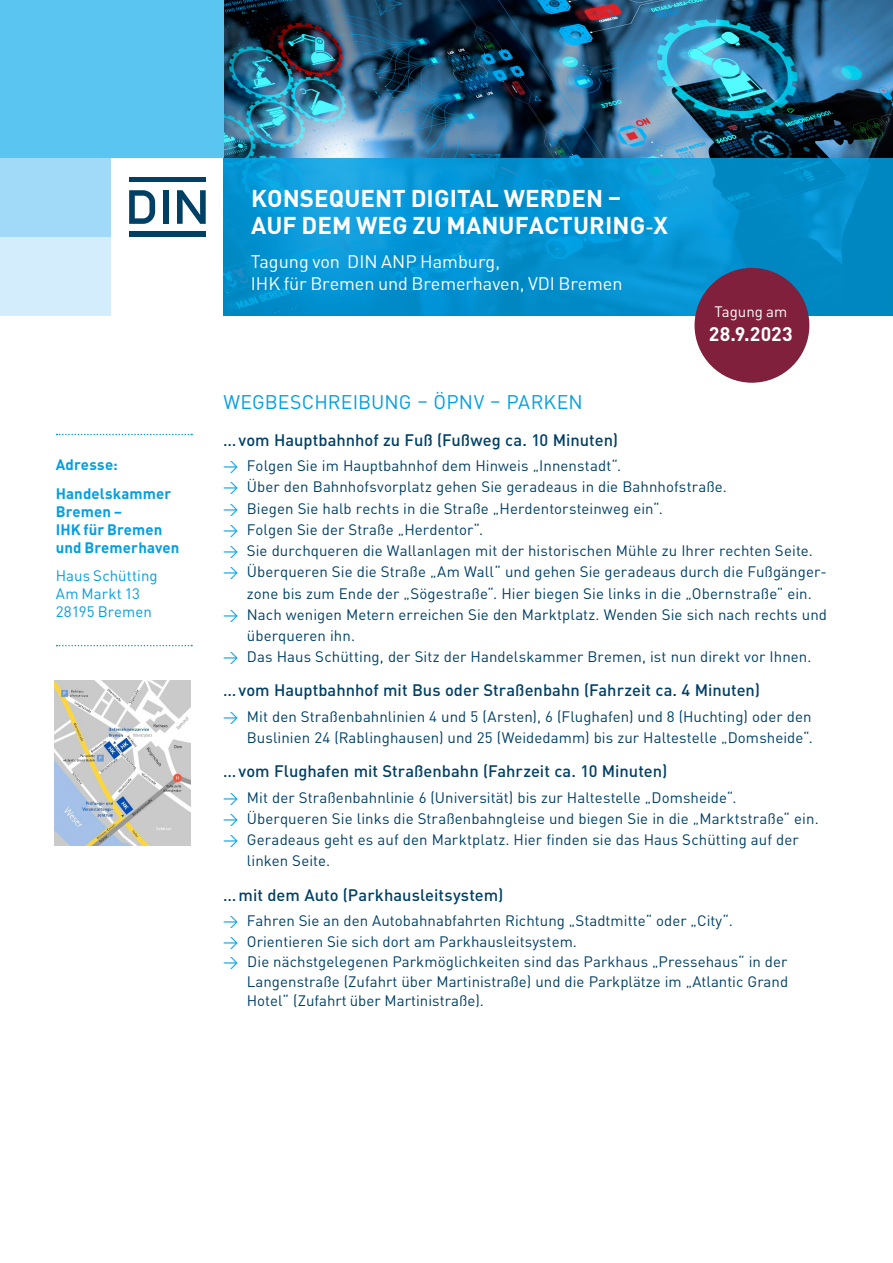
<style>
.page{position:relative;width:893px;height:1263px;background:#fff}
.page>*{position:absolute;margin:0;border:0;box-sizing:border-box;transform-origin:0 0}
.t1{font:700 24px/27px "DINOT";letter-spacing:.005em;color:#fff}
.t2{font:19.5px "DINOT";letter-spacing:.005em;color:#009fe3}
.t3{font:700 19.5px "DINOT";letter-spacing:.005em;color:#fff}
.t4{font:18px/22.5px "DINOT";letter-spacing:-.005em;color:#fff}
.t5{font:500 16.5px "DINOT";color:#004065}
.t6{font:15px/21.3px "DINOT";letter-spacing:.005em;color:#004065}
.t7{font:700 15px/18px "DINOT";letter-spacing:.005em;color:#009fe3}
.t8{font:15px/18px "DINOT";letter-spacing:.005em;color:#009fe3}
.t9{font:15px "DINOT";letter-spacing:.005em;color:#fff}
.s1{font-family:"Minion Pro"}
.s2{color:#009fe3}
</style>
<div class="page">
<img style="left:223px;top:0;width:670px;height:158px">
<div style="left:0;top:158px;width:112px;height:79px;background:#a1daf8"></div>
<div style="left:0;top:237px;width:112px;height:79px;background:#d4edfc"></div>
<div style="left:0;top:0;width:223px;height:158px;background:#5bc5f2"></div>
<svg style="left:223px;top:158px;width:670px;height:158px;background:#0593d1"></svg>
<svg style="left:129px;top:190px;width:26px;height:34px"></svg>
<div style="left:129px;top:177px;width:77px;height:5px;background:#004065"></div>
<div style="left:163px;top:190px;width:5px;height:34px;background:#004065"></div>
<svg style="left:177px;top:190px;width:29px;height:34px"></svg>
<div style="left:129px;top:232px;width:77px;height:5px;background:#004065"></div>
<img style="left:54px;top:680px;width:136px;height:166px">
<div style="left:694px;top:268px;width:115px;height:115px;background:#80203c;border-radius:50%"></div>
<svg style="left:57px;top:434px;width:135px;height:1px"></svg>
<svg style="left:57px;top:645px;width:135px;height:1px"></svg>
<p class="t7" style="left:56px;top:449px;width:117px;line-height:28.7px">Adresse:<br>Handelskammer</p>
<p class="t7" style="left:56px;top:501px;width:125px">Bremen –<br>IHK für Bremen und Bremerhaven</p>
<p class="t8" style="left:56px;top:565px;width:103px">Haus Schütting<br>Am Markt 13<br>28195 Bremen</p>
<h1 class="t1" style="left:251px;top:183px;width:418px">KONSEQUENT DIGITAL WERDEN –<br>AUF DEM WEG ZU MANUFACTURING<span class="s1">-</span>X</h1>
<p class="t4" style="left:251px;top:248px;width:373px">Tagung von DIN ANP Hamburg,<br>IHK für Bremen und Bremerhaven, VDI Bremen</p>
<p class="t9" style="left:714px;top:300px;width:74px">Tagung am</p>
<h2 class="t3" style="left:709px;top:319px;width:85px">28.9.2023</h2>
<h2 class="t2" style="left:223px;top:387px;width:361px">WEGBESCHREIBUNG – ÖPNV – PARKEN</h2>
<p class="t5" style="left:223px;top:427px;width:396px">…vom Hauptbahnhof zu Fuß (Fußweg ca. 10 Minuten)</p>
<p class="t6" style="left:223px;top:454px;width:399px"><span class="s2">→</span> Folgen Sie im Hauptbahnhof dem Hinweis „Innenstadt“.</p>
<p class="t6" style="left:223px;top:475px;width:505px"><span class="s2">→</span> Über den Bahnhofsvorplatz gehen Sie geradeaus in die Bahnhofstraße.</p>
<p class="t6" style="left:223px;top:496px;width:441px"><span class="s2">→</span> Biegen Sie halb rechts in die Straße „Herdentorsteinweg ein“.</p>
<p class="t6" style="left:223px;top:517px;width:262px"><span class="s2">→</span> Folgen Sie der Straße „Herdentor“.</p>
<p class="t6" style="left:223px;top:539px;width:591px"><span class="s2">→</span> Sie durchqueren die Wallanlagen mit der historischen Mühle zu Ihrer rechten Seite.</p>
<p class="t6" style="left:223px;top:560px;width:605px;text-align:center"><span class="s2">→</span> Überqueren Sie die Straße „Am Wall“ und gehen Sie geradeaus durch die Fußgänger&shy;zone bis zum Ende der „Sögestraße“. Hier biegen Sie links in die „Obernstraße“ ein.</p>
<p class="t6" style="left:247px;top:602px;width:582px;text-indent:-24px"><span class="s2">→</span> Nach wenigen Metern erreichen Sie den Marktplatz. Wenden Sie sich nach rechts und überqueren ihn.</p>
<p class="t6" style="left:223px;top:645px;width:590px"><span class="s2">→</span> Das Haus Schütting, der Sitz der Handelskammer Bremen, ist nun direkt vor Ihnen.</p>
<p class="t5" style="left:223px;top:678px;width:538px">…vom Hauptbahnhof mit Bus oder Straßenbahn (Fahrzeit ca. 4 Minuten)</p>
<p class="t6" style="left:223px;top:704px;width:591px;text-align:right"><span class="s2">→</span> Mit den Straßenbahnlinien 4 und 5 (Arsten), 6 (Flughafen) und 8 (Huchting) oder den<br>Buslinien 24 (Rablinghausen) und 25 (Weidedamm) bis zur Haltestelle „Domsheide“.</p>
<p class="t5" style="left:223px;top:758px;width:445px">…vom Flughafen mit Straßenbahn (Fahrzeit ca. 10 Minuten)</p>
<p class="t6" style="left:223px;top:785px;width:515px"><span class="s2">→</span> Mit der Straßenbahnlinie 6 (Universität) bis zur Haltestelle „Domsheide“.</p>
<p class="t6" style="left:223px;top:807px;width:597px"><span class="s2">→</span> Überqueren Sie links die Straßenbahngleise und biegen Sie in die „Marktstraße“ ein.</p>
<p class="t6" style="left:247px;top:828px;width:553px;text-indent:-24px"><span class="s2">→</span> Geradeaus geht es auf den Marktplatz. Hier finden sie das Haus Schütting auf der linken Seite.</p>
<p class="t5" style="left:223px;top:882px;width:282px">…mit dem Auto (Parkhausleitsystem)</p>
<p class="t6" style="left:223px;top:909px;width:511px"><span class="s2">→</span> Fahren Sie an den Autobahnabfahrten Richtung „Stadtmitte“ oder „City“.</p>
<p class="t6" style="left:223px;top:930px;width:355px"><span class="s2">→</span> Orientieren Sie sich dort am Parkhausleitsystem.</p>
<p class="t6" style="left:247px;top:950px;width:543px;line-height:19.6px;text-align:justify;text-indent:-24px"><span class="s2">→</span> Die nächstgelegenen Parkmöglichkeiten sind das Parkhaus „Pressehaus“ in der Langenstraße (Zufahrt über Martinistraße) und die Parkplätze im „Atlantic Grand Hotel“ (Zufahrt über Martinistraße).</p>
</div>
